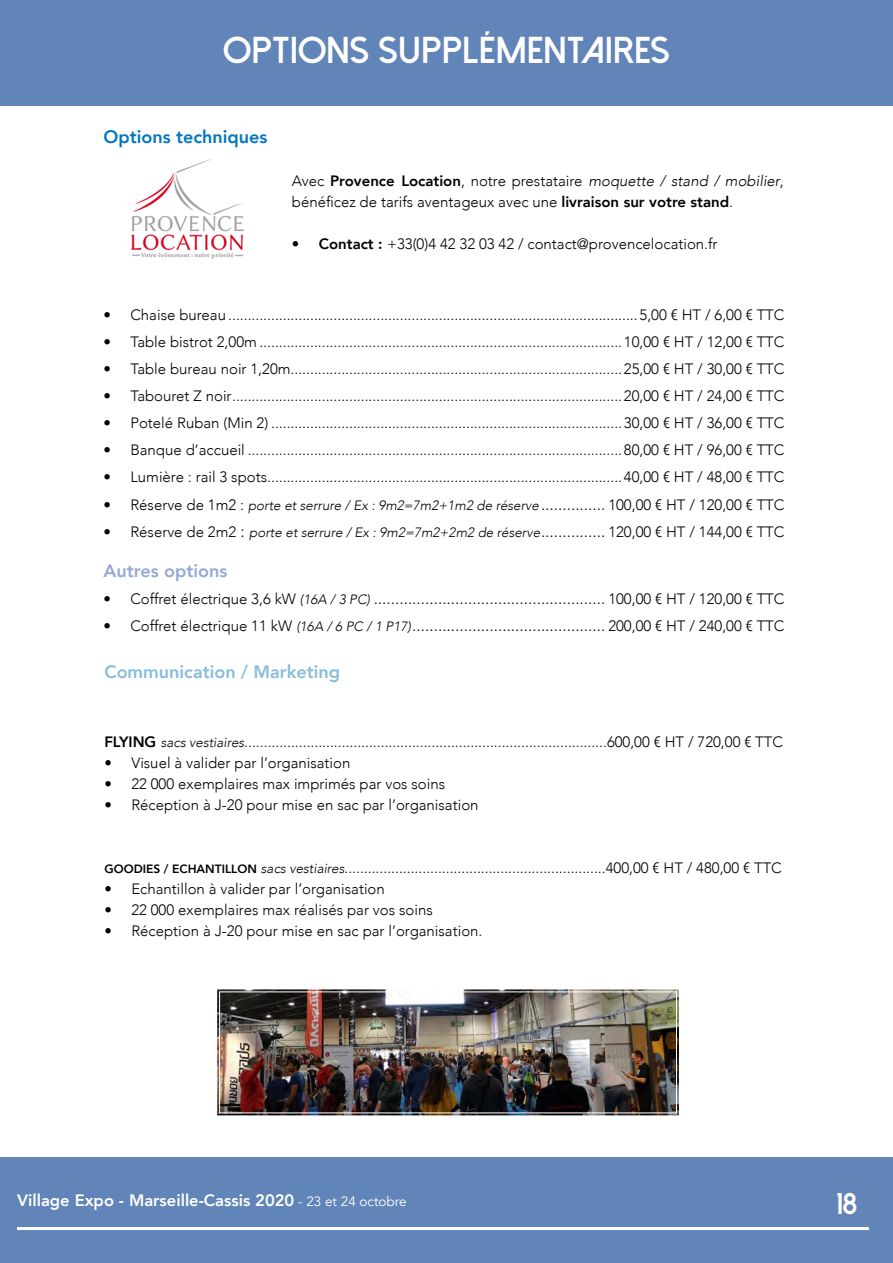
<style>
.page{position:relative;width:893px;height:1263px;background:#fff}
.page>*{position:absolute;margin:0;border:0;box-sizing:border-box;transform-origin:0 0}
.t1{font:800 37.5px "Dolce Vita";color:#fff}
.t2{font:800 30px "Dolce Vita";color:#fff}
.AVENIR_LIGHT{font:800 18px "Avenir";color:#88bdd9}
.AVENIR_LIGHT-2{font:800 18px "Avenir";color:#0076c0}
.AVENIR_LIGHT-3{font:800 18px "Avenir";color:#94a8d7}
.t3{font:300 16.5px "Avenir";color:#000}
.t4{font:800 16.5px "Avenir";color:#fff}
.AVENIR_LIGHT-4{font:300 15px/21px "Avenir";color:#000}
.t5{font:italic 300 13.5px "Avenir";color:#000}
.s1{font-weight:800}
.s2{font-style:italic}
.s3{font-style:normal;font-size:15px}
.s4{font-style:normal;font-size:16.5px}
.s5{font-size:15px}
.s6{font-style:italic;font-size:13.5px}
.s7{font-weight:800;font-size:12px}
.s8{font-weight:400;font-size:13.5px}
</style>
<div class="page">
<div style="left:0;top:0;width:893px;height:105px;background:#6185b8"></div>
<div style="left:0;top:1158px;width:893px;height:105px;background:#6185b8"></div>
<hr style="left:17px;top:1227px;width:852px;height:3px;background:#fff">
<img style="left:130px;top:159px;width:114px;height:100px">
<img style="left:217px;top:989px;width:462px;height:127px">
<div style="left:219px;top:991px;width:458px;height:122px;border:1px solid #fff"></div>
<p class="t1" style="left:223px;top:31px;width:448px">OPTIONS SUPPLÉMENTAIRES</p>
<p class="AVENIR_LIGHT-2" style="left:103px;top:123px;width:166px">Options techniques</p>
<p class="AVENIR_LIGHT-4" style="left:292px;top:170px;width:494px">Avec <span class="s1">Provence Location</span>, notre prestataire <span class="s2">moquette / stand / mobilier</span>, bénéficez de tarifs aventageux avec une <span class="s1">livraison sur votre stand</span>.</p>
<p class="AVENIR_LIGHT-4" style="left:292px;top:233px;width:427px"><span class="s1">• Contact :</span> +33(0)4 42 32 03 42 / contact@provencelocation.fr</p>
<p class="AVENIR_LIGHT-4" style="left:103px;top:305px;width:683px">• Chaise bureau .........................................................................................................5,00 € HT / 6,00 € TTC</p>
<p class="AVENIR_LIGHT-4" style="left:103px;top:332px;width:683px">• Table bistrot 2,00m .............................................................................................10,00 € HT / 12,00 € TTC</p>
<p class="AVENIR_LIGHT-4" style="left:103px;top:359px;width:683px">• Table bureau noir 1,20m.....................................................................................25,00 € HT / 30,00 € TTC</p>
<p class="AVENIR_LIGHT-4" style="left:103px;top:386px;width:683px">• Tabouret Z noir....................................................................................................20,00 € HT / 24,00 € TTC</p>
<p class="AVENIR_LIGHT-4" style="left:103px;top:413px;width:683px">• Potelé Ruban (Min 2) ..........................................................................................30,00 € HT / 36,00 € TTC</p>
<p class="AVENIR_LIGHT-4" style="left:103px;top:440px;width:683px">• Banque d’accueil ................................................................................................80,00 € HT / 96,00 € TTC</p>
<p class="AVENIR_LIGHT-4" style="left:103px;top:467px;width:683px">• Lumière : rail 3 spots...........................................................................................40,00 € HT / 48,00 € TTC</p>
<p class="t5" style="left:103px;top:497px;width:683px"><span class="s3">• Réserve de 1m2 :</span> porte et serrure / Ex : 9m2=7m2+1m2 de réserve <span class="s4">...............</span> <span class="s3">100,00 € HT / 120,00 € TTC</span></p>
<p class="t5" style="left:103px;top:524px;width:683px"><span class="s3">• Réserve de 2m2</span> <span class="s4">:</span> porte et serrure / Ex : 9m2=7m2+2m2 de réserve<span class="s4">...............</span> <span class="s3">120,00 € HT / 144,00 € TTC</span></p>
<p class="AVENIR_LIGHT-3" style="left:103px;top:556px;width:125px">Autres options</p>
<p class="t3" style="left:103px;top:588px;width:683px"><span class="s5">• Coffret électrique 3,6 kW</span> <span class="s6">(16A / 3 PC)</span> ...................................................... <span class="s5">100,00 € HT / 120,00 € TTC</span></p>
<p class="t3" style="left:103px;top:615px;width:683px"><span class="s5">• Coffret électrique 11 kW</span> <span class="s6">(16A / 6 PC / 1 P17)</span>............................................. <span class="s5">200,00 € HT / 240,00 € TTC</span></p>
<p class="AVENIR_LIGHT" style="left:104px;top:657px;width:237px">Communication / Marketing</p>
<p class="AVENIR_LIGHT-4" style="left:104px;top:731px;width:680px"><span class="s1">FLYING</span> <span class="s6">sacs vestiaires</span>.............................................................................................600,00 € HT / 720,00 € TTC</p>
<p class="AVENIR_LIGHT-4" style="left:104px;top:752px;width:248px">• Visuel à valider par l’organisation</p>
<p class="AVENIR_LIGHT-4" style="left:104px;top:773px;width:342px">• 22 000 exemplaires max imprimés par vos soins</p>
<p class="AVENIR_LIGHT-4" style="left:104px;top:794px;width:376px">• Réception à J-20 pour mise en sac par l’organisation</p>
<p class="AVENIR_LIGHT-4" style="left:104px;top:857px;width:679px"><span class="s7">GOODIES / ECHANTILLON</span> <span class="s6">sacs vestiaires</span>...................................................................400,00 € HT / 480,00 € TTC</p>
<p class="AVENIR_LIGHT-4" style="left:104px;top:878px;width:282px">• Echantillon à valider par l’organisation</p>
<p class="AVENIR_LIGHT-4" style="left:104px;top:899px;width:330px">• 22 000 exemplaires max réalisés par vos soins</p>
<p class="AVENIR_LIGHT-4" style="left:104px;top:920px;width:380px">• Réception à J-20 pour mise en sac par l’organisation.</p>
<p class="t4" style="left:17px;top:1187px;width:391px">Village Expo - Marseille-Cassis 2020 <span class="s8">- 23 et 24 octobre</span></p>
<p class="t2" style="left:837px;top:1188px;width:22px">18</p>
</div>
